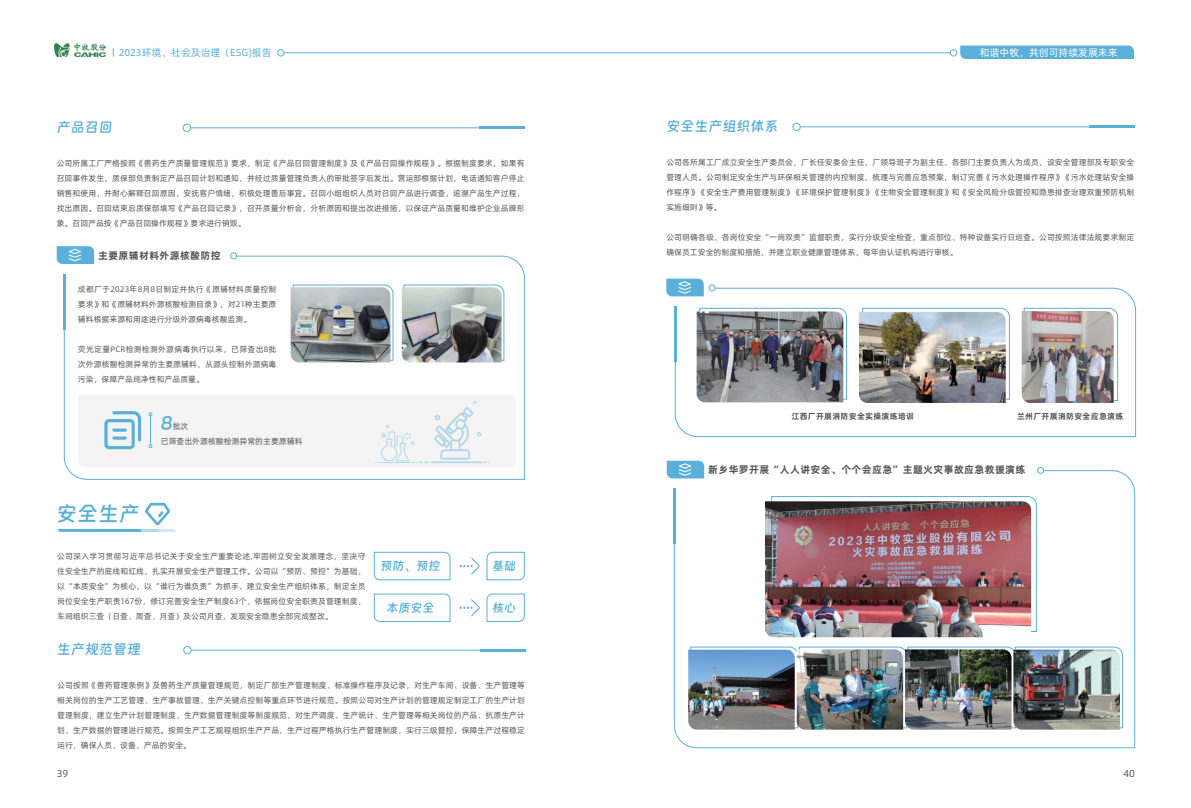
<style>
.page{position:relative;width:1191px;height:808px;background:#fff}
.page>*{position:absolute;margin:0;border:0;box-sizing:border-box;transform-origin:0 0}
.t1{font:21px "Ding Talk Jin Bu Ti";color:#5ab0d9}
.t2{font:18px "Ding Talk Jin Bu Ti";color:#5ab0d9}
.t3{font:14px "Ding Talk Jin Bu Ti";color:#5ab0d9}
.t4{font:12px "Ding Talk Jin Bu Ti";color:#5ab0d9}
.t5{font:10px "Alibaba Pu Hui Ti B";letter-spacing:.04em;color:#57585a}
.t6{font:10px "Alibaba Pu Hui Ti R";color:#5ab0d9}
.t7{font:10px "Alibaba Pu Hui Ti R";color:#fff}
.t8{font:10px "Alibaba Pu Hui Ti R";color:#57585a}
.t9{font:8px/15px "Alibaba Pu Hui Ti R";letter-spacing:.005em;color:#57585a;text-align:justify}
.t10{font:8px "Alibaba Pu Hui Ti B";letter-spacing:.04em;color:#57585a}
</style>
<div class="page">
<hr style="left:190px;top:128px;width:334px;height:1px;background:#5ab0d9">
<div style="left:183px;top:124px;width:8px;height:8px;border:1px solid #5ab0d9;border-radius:50%"></div>
<hr style="left:479px;top:127px;width:45px;height:2px;background:#5ab0d9">
<svg style="left:64px;top:256px;width:461px;height:224px"></svg>
<hr style="left:63px;top:274px;width:2px;height:56px;background:#5ab0d9">
<div style="left:230px;top:253px;width:7px;height:6px;border:1px solid #5ab0d9;border-radius:50%"></div>
<svg style="left:293px;top:284px;width:100px;height:77px"></svg>
<img style="left:291px;top:287px;width:99px;height:75px">
<svg style="left:403px;top:284px;width:101px;height:77px"></svg>
<img style="left:402px;top:287px;width:99px;height:75px">
<img style="left:54px;top:43px;width:53px;height:15px">
<div style="left:960px;top:46px;width:174px;height:13px;background:#5ab0d9"></div>
<hr style="left:284px;top:52px;width:667px;height:1px;background:#5ab0d9">
<div style="left:950px;top:49px;width:7px;height:7px;border:1px solid #5ab0d9;border-radius:50%"></div>
<div style="left:277px;top:49px;width:7px;height:7px;border:1px solid #5ab0d9;border-radius:50%"></div>
<svg style="left:58px;top:503px;width:118px;height:29px"></svg>
<svg style="left:374px;top:552px;width:76px;height:28px"></svg>
<svg style="left:486px;top:552px;width:39px;height:28px"></svg>
<svg style="left:459px;top:557px;width:21px;height:17px"></svg>
<svg style="left:374px;top:593px;width:76px;height:29px"></svg>
<svg style="left:486px;top:593px;width:39px;height:29px"></svg>
<svg style="left:459px;top:599px;width:21px;height:17px"></svg>
<hr style="left:190px;top:650px;width:335px;height:1px;background:#5ab0d9">
<div style="left:183px;top:646px;width:8px;height:8px;border:1px solid #5ab0d9;border-radius:50%"></div>
<hr style="left:480px;top:649px;width:45px;height:2px;background:#5ab0d9">
<hr style="left:799px;top:127px;width:335px;height:1px;background:#5ab0d9">
<div style="left:792px;top:123px;width:8px;height:8px;border:1px solid #5ab0d9;border-radius:50%"></div>
<hr style="left:1089px;top:126px;width:45px;height:2px;background:#5ab0d9">
<svg style="left:675px;top:288px;width:461px;height:149px"></svg>
<hr style="left:674px;top:306px;width:2px;height:56px;background:#5ab0d9">
<svg style="left:699px;top:308px;width:148px;height:92px"></svg>
<img style="left:696px;top:311px;width:147px;height:91px">
<svg style="left:862px;top:308px;width:148px;height:92px"></svg>
<img style="left:859px;top:312px;width:146px;height:91px">
<svg style="left:1023px;top:308px;width:95px;height:93px"></svg>
<img style="left:1021px;top:311px;width:92px;height:92px">
<svg style="left:78px;top:394px;width:438px;height:73px"></svg>
<svg style="left:57px;top:246px;width:37px;height:18px"></svg>
<svg style="left:674px;top:470px;width:461px;height:278px"></svg>
<hr style="left:673px;top:489px;width:2px;height:55px;background:#5ab0d9">
<div style="left:1037px;top:467px;width:6px;height:7px;border:1px solid #5ab0d9;border-radius:50%"></div>
<svg style="left:771px;top:496px;width:265px;height:136px"></svg>
<img style="left:765px;top:501px;width:266px;height:136px">
<svg style="left:690px;top:646px;width:433px;height:82px"></svg>
<svg style="left:667px;top:461px;width:37px;height:17px"></svg>
<svg style="left:666px;top:279px;width:49px;height:17px"></svg>
<img style="left:1013px;top:649px;width:107px;height:81px">
<img style="left:688px;top:649px;width:106px;height:81px">
<img style="left:796px;top:649px;width:107px;height:81px">
<img style="left:905px;top:649px;width:106px;height:81px">
<p class="t6" style="left:119px;top:45px;width:154px">2023环境、社会及治理（ESG)报告</p>
<p class="t7" style="left:979px;top:45px;width:139px">和谐中牧，共创可持续发展未来</p>
<h3 class="t3" style="left:57px;top:116px;width:57px">产品召回</h3>
<p class="t9" style="left:57px;top:155px;width:469px">公司所属工厂严格按照《兽药生产质量管理规范》要求，制定《产品召回管理制度》及《产品召回操作规程》。根据制度要求，如果有召回事件发生，质保部负责制定产品召回计划和通知，并经过质量管理负责人的审批签字后发出。营运部根据计划，电话通知客户停止销售和使用，并耐心解释召回原因，安抚客户情绪，积极处理善后事宜。召回小组组织人员对召回产品进行调查，追溯产品生产过程，找出原因。召回结束后质保部填写《产品召回记录》，召开质量分析会，分析原因和提出改进措施，以保证产品质量和维护企业品牌形象。召回产品按《产品召回操作规程》要求进行销毁。</p>
<p class="t5" style="left:98px;top:247px;width:124px">主要原辅材料外源核酸防控</p>
<p class="t9" style="left:78px;top:281px;width:200px">成都厂于2023年8月8日制定并执行《原辅材料质量控制要求》和《原辅材料外源核酸检测目录》，对21种主要原辅料根据来源和用途进行分级外源病毒核酸监测。</p>
<p class="t9" style="left:78px;top:341px;width:200px">荧光定量PCR检测检测外源病毒执行以来，已筛查出8批次外源核酸检测异常的主要原辅料，从源头控制外源病毒污染，保障产品纯净性和产品质量。</p>
<h2 class="t2" style="left:161px;top:408px;width:13px">8</h2>
<p class="t9" style="left:161px;top:418px;width:143px;text-indent:12px">批次<br>已筛查出外源核酸检测异常的主要原辅料</p>
<h1 class="t1" style="left:56px;top:498px;width:85px">安全生产</h1>
<p class="t9" style="left:57px;top:548px;width:310px">公司深入学习贯彻习近平总书记关于安全生产重要论述,牢固树立安全发展理念，坚决守住安全生产的底线和红线，扎实开展安全生产管理工作。公司以“预防、预控”为基础，以“本质安全”为核心，以“谁行为谁负责”为抓手，建立安全生产组织体系，制定全员岗位安全生产职责167份，修订完善安全生产制度63个，依据岗位安全职责及管理制度，车间组织三查（日查、周查、月查）及公司月查，发现安全隐患全部完成整改。</p>
<h3 class="t4" style="left:380px;top:556px;width:61px">预防、预控</h3>
<h3 class="t4" style="left:492px;top:556px;width:25px">基础</h3>
<h3 class="t4" style="left:386px;top:598px;width:49px">本质安全</h3>
<h3 class="t4" style="left:492px;top:598px;width:25px">核心</h3>
<h3 class="t3" style="left:57px;top:639px;width:85px">生产规范管理</h3>
<p class="t9" style="left:57px;top:678px;width:469px">公司按照《兽药管理条例》及兽药生产质量管理规范，制定厂部生产管理制度、标准操作程序及记录，对生产车间、设备、生产管理等相关岗位的生产工艺管理、生产事故管理、生产关键点控制等重点环节进行规范。按照公司对生产计划的管理规定制定工厂的生产计划管理制度，建立生产计划管理制度、生产数据管理制度等制度规范，对生产调度、生产统计、生产管理等相关岗位的产品、抗原生产计划、生产数据的管理进行规范。按照生产工艺规程组织生产产品，生产过程严格执行生产管理制度，实行三级管控，保障生产过程稳定运行，确保人员、设备、产品的安全。</p>
<h3 class="t3" style="left:666px;top:115px;width:113px">安全生产组织体系</h3>
<p class="t9" style="left:666px;top:154px;width:469px">公司各所属工厂成立安全生产委员会，厂长任安委会主任，厂领导班子为副主任、各部门主要负责人为成员，设安全管理部及专职安全管理人员。公司制定安全生产与环保相关管理的内控制度，梳理与完善应急预案，制订完善《污水处理操作程序》《污水处理站安全操作程序》《安全生产费用管理制度》《环境保护管理制度》《生物安全管理制度》和《安全风险分级管控和隐患排查治理双重预防机制实施细则》等。</p>
<p class="t9" style="left:666px;top:229px;width:469px">公司明确各级、各岗位安全“一岗双责”监督职责，实行分级安全检查，重点部位、特种设备实行日巡查。公司按照法律法规要求制定确保员工安全的制度和措施，并建立职业健康管理体系，每年由认证机构进行审核。</p>
<p class="t10" style="left:791px;top:410px;width:124px">江西厂开展消防安全实操演练培训</p>
<p class="t10" style="left:1017px;top:410px;width:108px">兰州厂开展消防安全应急演练</p>
<p class="t5" style="left:708px;top:462px;width:319px">新乡华罗开展“人人讲安全、个个会应急”主题火灾事故应急救援演练</p>
<p class="t8" style="left:57px;top:766px;width:13px">39</p>
<p class="t8" style="left:1123px;top:766px;width:13px">40</p>
</div>
